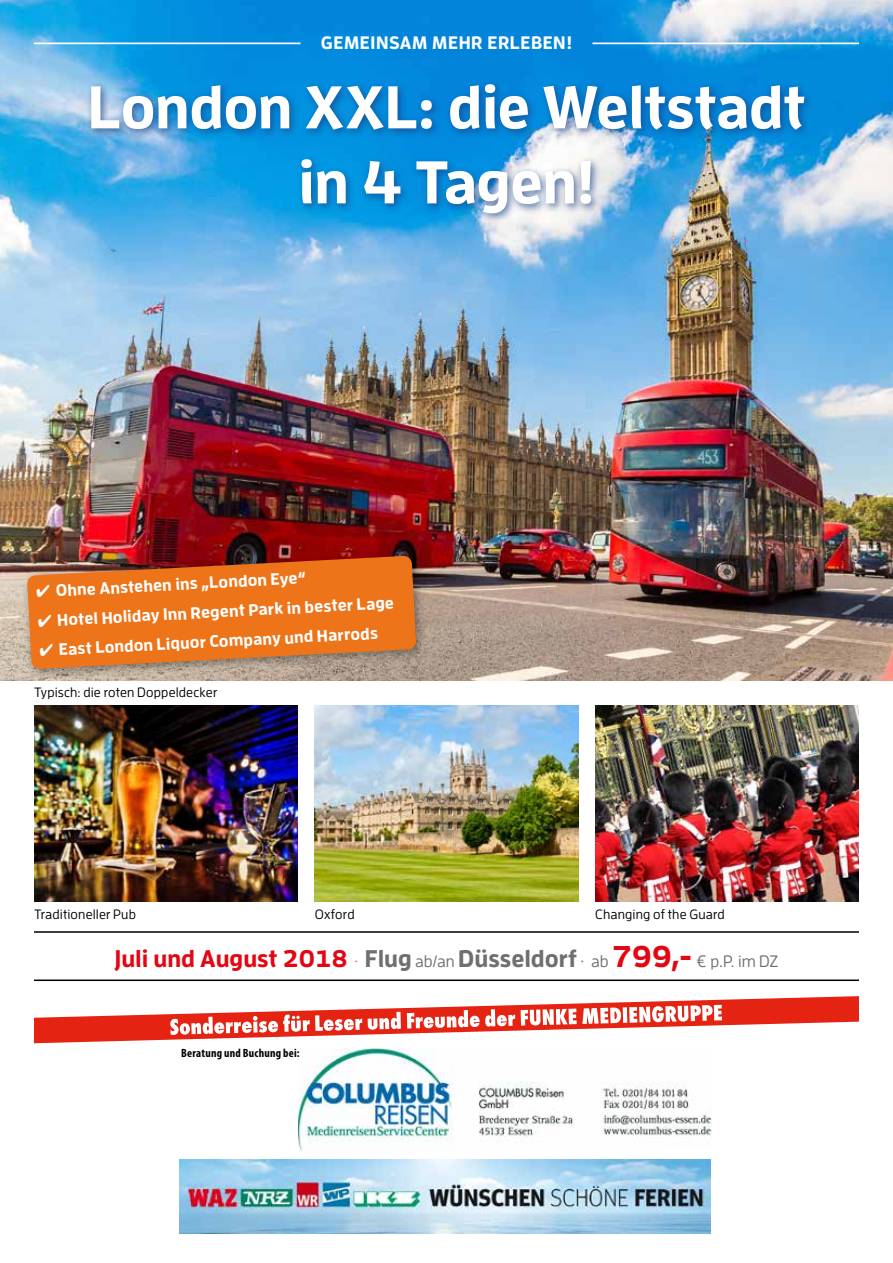
<style>
.page{position:relative;width:893px;height:1263px;background:#fff}
.page>*{position:absolute;margin:0;border:0;box-sizing:border-box;transform-origin:0 0}
.t1{font:700 60px/75px "Enzo OT";letter-spacing:-.01em;color:#fff;text-align:center}
.t2{font:700 24px "Enzo OT";color:#e30613}
.t3{font:700 18px "Enzo OT";letter-spacing:.03em;color:#fff}
.t4{font:700 16.5px "Enzo OT";color:#fff}
.t5{font:500 13.5px "Enzo OT";letter-spacing:.01em;color:#000}
.t6{font:700 condensed 12px "Myriad Pro";letter-spacing:.02em;color:#000}
.s1{font-weight:500;font-size:16.5px;color:#ed694b}
.s2{color:#706f6f}
.s3{font-weight:500;font-size:16.5px;color:#706f6f}
.s4{font-size:30px}
</style>
<div class="page">
<img style="left:0;top:0;width:893px;height:680px">
<img style="left:34px;top:706px;width:264px;height:195px">
<img style="left:315px;top:706px;width:263px;height:195px">
<img style="left:595px;top:706px;width:264px;height:195px">
<div style="left:22px;top:550px;width:406px;height:131px;background:#000;opacity:.35"></div>
<svg style="left:27px;top:556px;width:389px;height:113px;background:#db7024"></svg>
<div style="left:86px;top:80px;width:729px;height:144px;background:#184287;opacity:.75"></div>
<hr style="left:34px;top:43px;width:266px;height:1px;background:#fff">
<hr style="left:592px;top:43px;width:267px;height:1px;background:#fff">
<hr style="left:34px;top:931px;width:825px;height:2px;background:#000">
<hr style="left:34px;top:979px;width:825px;height:2px;background:#000">
<img style="left:180px;top:1159px;width:530px;height:75px">
<img style="left:298px;top:1048px;width:414px;height:104px">
<svg style="left:34px;top:996px;width:825px;height:47px"></svg>
<p class="t3" style="left:321px;top:31px;width:253px">GEMEINSAM MEHR ERLEBEN!</p>
<h1 class="t1" style="left:88px;top:68px;width:719px">London XXL: die Weltstadt in 4 Tagen!</h1>
<p class="t4" style="left:36px;top:581px;width:271px;rotate:-3deg">✔ Ohne Anstehen ins „London Eye“</p>
<p class="t4" style="left:37px;top:611px;width:358px;rotate:-3deg">✔ Hotel Holiday Inn Regent Park in bester Lage</p>
<p class="t4" style="left:39px;top:640px;width:340px;rotate:-3deg">✔ East London Liquor Company und Harrods</p>
<p class="t5" style="left:34px;top:684px;width:185px">Typisch: die roten Doppeldecker</p>
<p class="t5" style="left:34px;top:906px;width:103px">Traditioneller Pub</p>
<p class="t5" style="left:315px;top:906px;width:41px">Oxford</p>
<p class="t5" style="left:595px;top:906px;width:131px">Changing of the Guard</p>
<h2 class="t2" style="left:114px;top:943px;width:666px">Juli und August 2018 <span class="s1">·</span> <span class="s2">Flug</span> <span class="s3">ab/an</span> <span class="s2">Düsseldorf</span> <span class="s3">· ab</span> <span class="s4">799,-</span> <span class="s3">€ p.P. im DZ</span></h2>
<p class="t6" style="left:181px;top:1045px;width:120px">Beratung und Buchung bei:</p>
</div>
